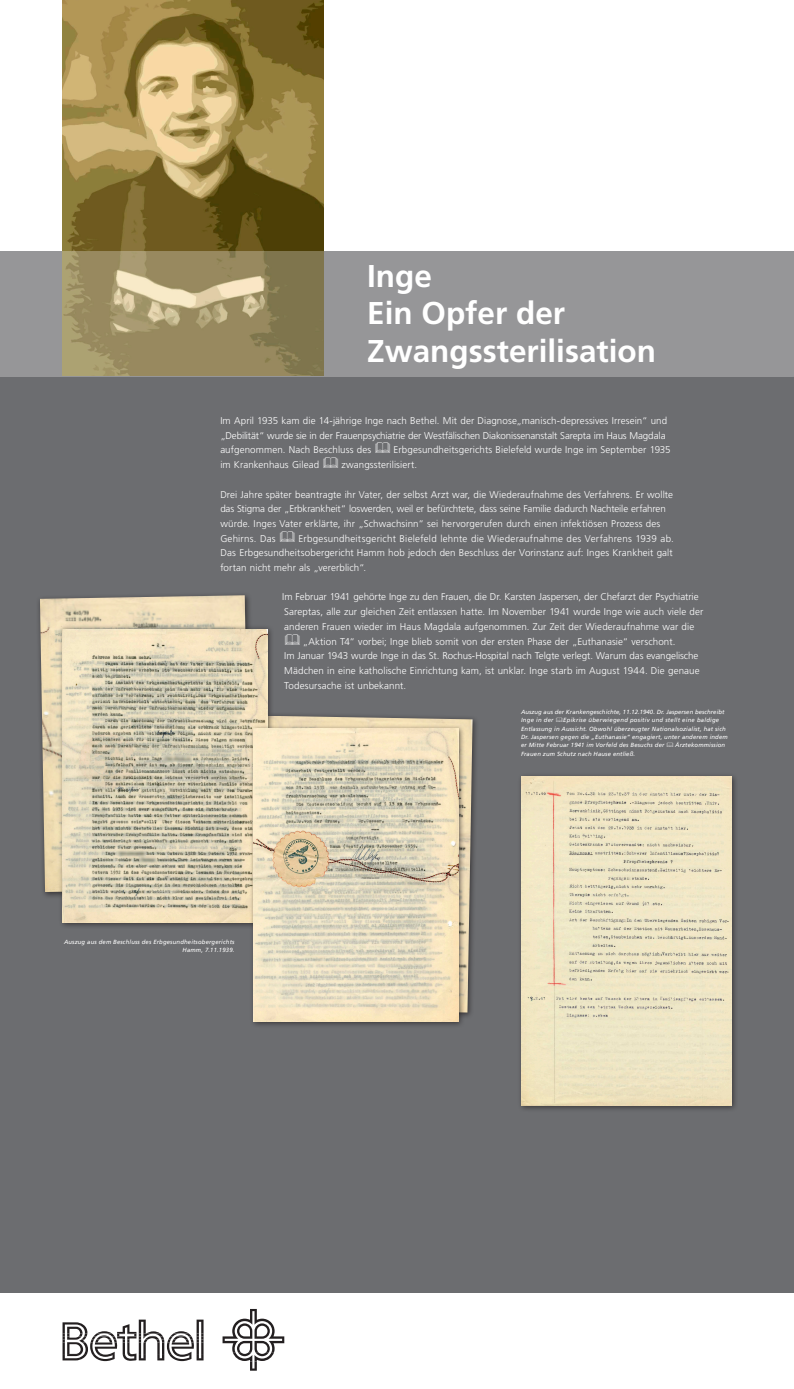
<style>
.page{position:relative;width:794px;height:1389px;background:#fff}
.page>*{position:absolute;margin:0;border:0;box-sizing:border-box;transform-origin:0 0}
.t1{font:700 31.5px/37.8px "Frutiger LT Std";color:#fff}
.t2{font:300 9.8px/14.7px "Frutiger LT Std";letter-spacing:.005em;color:#fff}
.t3{font:italic 5.95px/8.4px "Frutiger LT Pro";letter-spacing:.025em;color:#fff}
</style>
<div class="page">
<div style="left:0;top:251px;width:794px;height:1042px;background:#6c6d70"></div>
<svg style="left:222px;top:1309px;width:62px;height:62px"></svg>
<svg style="left:63px;top:1320px;width:140px;height:41px"></svg>
<img style="left:63px;top:0;width:260px;height:251px">
<svg style="left:0;top:251px;width:794px;height:126px;background:#989488"></svg>
<div style="left:517px;top:772px;width:221px;height:340px;background:#231f20;opacity:.7"></div>
<img style="left:522px;top:776px;width:209px;height:329px">
<img style="left:40px;top:595px;width:210px;height:297px">
<div style="left:259px;top:712px;width:220px;height:307px;background:#231f20;opacity:.7"></div>
<img style="left:274px;top:716px;width:198px;height:297px">
<div style="left:58px;top:625px;width:216px;height:304px;background:#231f20;opacity:.7"></div>
<img style="left:63px;top:629px;width:204px;height:293px">
<div style="left:249px;top:724px;width:216px;height:304px;background:#231f20;opacity:.7"></div>
<img style="left:253px;top:728px;width:205px;height:293px">
<p class="t1" style="left:367px;top:257px;width:66px">Inge</p>
<p class="t1" style="left:367px;top:295px;width:290px">Ein Opfer der<br>Zwangssterilisation</p>
<p class="t2" style="left:220px;top:413px;width:448px">Im April 1935 kam die 14-jährige Inge nach Bethel. Mit der Diagnose„manisch-depressives Irresein“ und „Debilität“ wurde sie in der Frauenpsychiatrie der Westfälischen Diakonissenanstalt Sarepta im Haus Magdala aufgenommen. Nach Beschluss des</p>
<p class="t2" style="left:393px;top:443px;width:279px">Erbgesundheitsgerichts Bielefeld wurde Inge im September 1935</p>
<p class="t2" style="left:220px;top:458px;width:100px">im Krankenhaus Gilead</p>
<p class="t2" style="left:341px;top:458px;width:77px">zwangssterilisiert.</p>
<p class="t2" style="left:220px;top:487px;width:454px">Drei Jahre später beantragte ihr Vater, der selbst Arzt war, die Wiederaufnahme des Verfahrens. Er wollte das Stigma der „Erbkrankheit“ loswerden, weil er befürchtete, dass seine Familie dadurch Nachteile erfahren würde. Inges Vater erklärte, ihr „Schwachsinn“ sei hervorgerufen durch einen infektiösen Prozess des Gehirns. Das</p>
<p class="t2" style="left:220px;top:531px;width:455px;text-indent:78px">Erbgesundheitsgericht Bielefeld lehnte die Wiederaufnahme des Verfahrens 1939 ab.<br>Das Erbgesundheitsobergericht Hamm hob jedoch den Beschluss der Vorinstanz auf: Inges Krankheit galt fortan nicht mehr als „vererblich“.</p>
<p class="t2" style="left:282px;top:590px;width:418px">Im Februar 1941 gehörte Inge zu den Frauen, die Dr. Karsten Jaspersen, der Chefarzt der Psychiatrie</p>
<p class="t2" style="left:284px;top:605px;width:421px">Sareptas, alle zur gleichen Zeit entlassen hatte. Im November 1941 wurde Inge wie auch viele der</p>
<p class="t2" style="left:284px;top:619px;width:411px">anderen Frauen wieder im Haus Magdala aufgenommen. Zur Zeit der Wiederaufnahme war die</p>
<p class="t2" style="left:303px;top:634px;width:374px">„Aktion T4“ vorbei; Inge blieb somit von der ersten Phase der „Euthanasie“ verschont.</p>
<p class="t2" style="left:284px;top:649px;width:416px">Im Januar 1943 wurde Inge in das St. Rochus-Hospital nach Telgte verlegt. Warum das evangelische</p>
<p class="t2" style="left:284px;top:663px;width:417px">Mädchen in eine katholische Einrichtung kam, ist unklar. Inge starb im August 1944. Die genaue</p>
<p class="t2" style="left:284px;top:678px;width:123px">Todesursache ist unbekannt.</p>
<p class="t3" style="left:521px;top:708px;width:205px">Auszug aus der Krankengeschichte, 11.12.1940. Dr. Jaspersen beschreibt<br>Inge in der</p>
<p class="t3" style="left:521px;top:716px;width:208px;text-indent:42px">Epikrise überwiegend positiv und stellt eine baldige Entlassung in Aussicht. Obwohl überzeugter Nationalsozialist, hat sich Dr. Jaspersen gegen die „Euthanasie“ engagiert, unter anderem indem er Mitte Februar 1941 im Vorfeld des Besuchs der</p>
<p class="t3" style="left:675px;top:741px;width:52px">Ärztekommission</p>
<p class="t3" style="left:64px;top:937px;width:172px;text-align:right">Auszug aus dem Beschluss des Erbgesundheitsobergerichts<br>Hamm, 7.11.1939.</p>
<p class="t3" style="left:521px;top:750px;width:116px">Frauen zum Schutz nach Hause entließ.</p>
</div>
